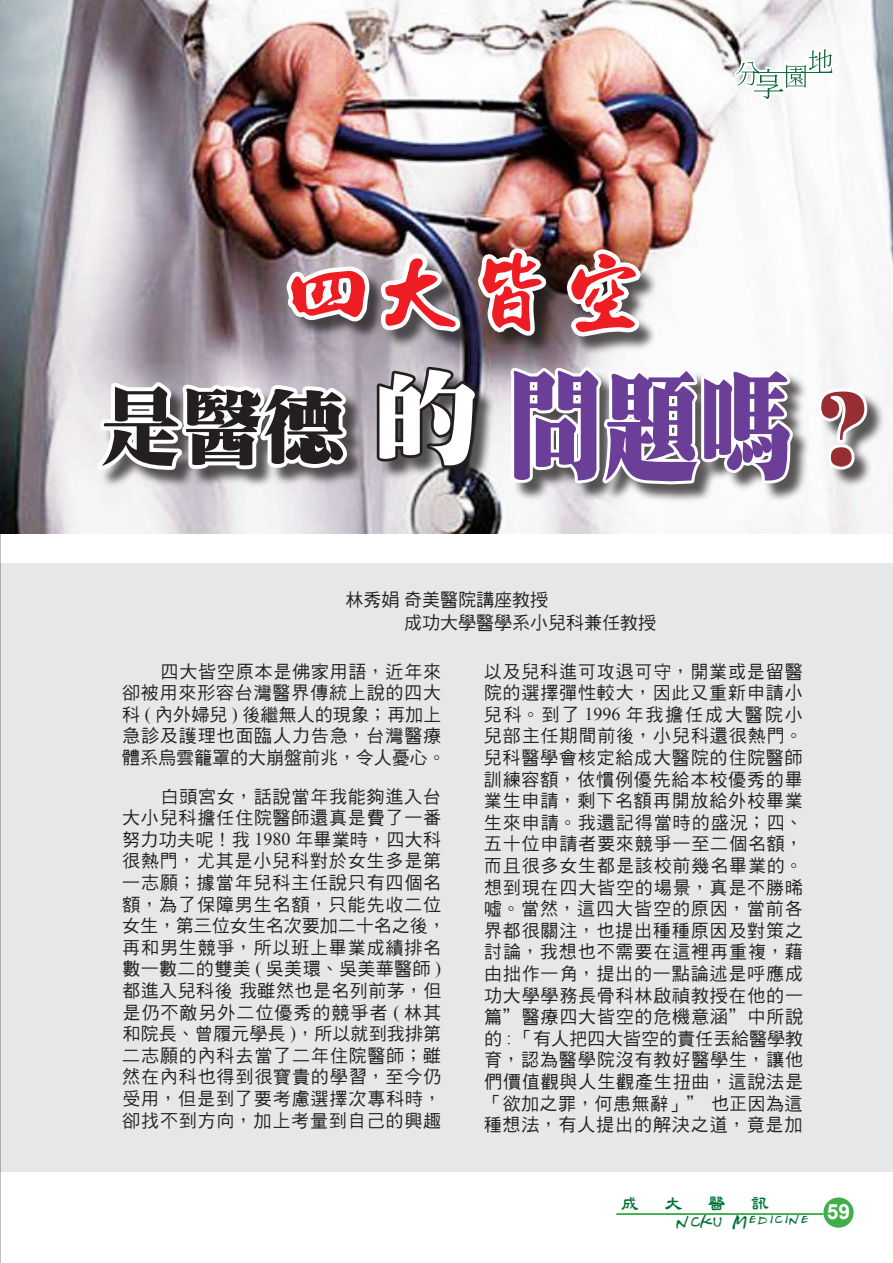
<style>
.page{position:relative;width:893px;height:1263px;background:#fff}
.page>*{position:absolute;margin:0;border:0;box-sizing:border-box;transform-origin:0 0}
.t1{font:92.25px "ID Dragon Xing";color:#ee1d23}
.t2{font:81.75px "ID Ming Ultra";color:#231f20}
.t3{font:700 21px "Arial";color:#fff}
.t4{font:18px/21.6px "DF Hei W5 WIN BF";letter-spacing:.045em;color:#231f20}
.t5{font:18px/23px "DF Hei W5 WIN BF";color:#231f20}
.t6{font:700 18px "ID Li";color:#007236}
.t7{font:13.5px "Friends";color:#007236}
.s1{font-size:101.1px;color:#fff}
.s2{font-size:118.8px;color:#6b3e98}
.s3{font-size:118.8px;color:#962e33}
.s4{font-family:"Times New Roman"}
</style>
<div class="page">
<div style="left:0;top:563px;width:893px;height:609px;background:#e6e7e9"></div>
<svg style="left:0;top:534px;width:1px;height:729px"></svg>
<img style="left:0;top:0;width:893px;height:534px">
<div style="left:289px;top:251px;width:370px;height:104px;background:#231f20;opacity:.75"></div>
<svg style="left:279px;top:250px;width:188px;height:86px"></svg>
<img style="left:476px;top:242px;width:71px;height:99px">
<svg style="left:565px;top:243px;width:81px;height:100px"></svg>
<div style="left:513px;top:370px;width:373px;height:132px;background:#231f20;opacity:.75"></div>
<svg style="left:508px;top:362px;width:288px;height:153px"></svg>
<svg style="left:819px;top:385px;width:51px;height:89px"></svg>
<div style="left:379px;top:370px;width:117px;height:117px;background:#231f20;opacity:.75"></div>
<svg style="left:34px;top:363px;width:444px;height:166px"></svg>
<svg style="left:734px;top:47px;width:101px;height:55px"></svg>
<div style="left:0;top:1191px;width:16px;height:46px;background:#fff"></div>
<div style="left:823px;top:1197px;width:31px;height:31px;background:#40ae49;border-radius:50%"></div>
<div style="left:0;top:1242px;width:13px;height:6px;background:#fff"></div>
<svg style="left:616px;top:1214px;width:207px;height:1px"></svg>
<h1 class="t1" style="left:282px;top:245px;width:370px">四大皆空</h1>
<h2 class="t2" style="left:100px;top:385px;width:769px">是醫德<span class="s1">的</span> <span class="s2">問題嗎</span> <span class="s3">?</span></h2>
<p class="t5" style="left:404px;top:588px;width:253px;text-indent:-58px">林秀娟奇美醫院講座教授<br>成功大學醫學系小兒科兼任教授</p>
<p class="t4" style="left:484px;top:660px;width:321px;text-align:justify">以及兒科進可攻退可守，開業或是留醫院的選擇彈性較大，因此又重新申請小兒科。到了 <span class="s4">1996</span> 年我擔任成大醫院小兒部主任期間前後，小兒科還很熱門。兒科醫學會核定給成大醫院的住院醫師訓練容額，依慣例優先給本校優秀的畢業生申請，剩下名額再開放給外校畢業生來申請。我還記得當時的盛況；四、五十位申請者要來競爭一至二個名額，而且很多女生都是該校前幾名畢業的。想到現在四大皆空的場景，真是不勝晞噓。當然，這四大皆空的原因，當前各界都很關注，也提出種種原因及對策之討論，我想也不需要在這裡再重複，藉由拙作一角，提出的一點論述是呼應成功大學學務長骨科林啟禎教授在他的一篇＂醫療四大皆空的危機意涵＂中所說的 <span class="s4">:</span> 「有人把四大皆空的責任丟給醫學教育，認為醫學院沒有教好醫學生，讓他們價值觀與人生觀產生扭曲，這說法是「欲加之罪，何患無辭」＂也正因為這種想法，有人提出的解決之道，竟是加</p>
<p class="t4" style="left:122px;top:660px;width:325px;text-indent:38px">四大皆空原本是佛家用語，近年來卻被用來形容台灣醫界傳統上說的四大科 <span class="s4">(</span> 內外婦兒 <span class="s4">)</span> 後繼無人的現象；再加上急診及護理也面臨人力告急，台灣醫療體系烏雲籠罩的大崩盤前兆，令人憂心。</p>
<p class="t4" style="left:122px;top:785px;width:325px;text-indent:38px">白頭宮女，話說當年我能夠進入台大小兒科擔任住院醫師還真是費了一番努力功夫呢！我 <span class="s4">1980</span> 年畢業時，四大科很熱門，尤其是小兒科對於女生多是第一志願；據當年兒科主任說只有四個名額，為了保障男生名額，只能先收二位女生，第三位女生名次要加二十名之後，再和男生競爭，所以班上畢業成績排名數一數二的雙美 <span class="s4">(</span> 吳美環、吳美華醫師 <span class="s4">)</span>都進入兒科後我雖然也是名列前茅，但是仍不敵另外二位優秀的競爭者 <span class="s4">(</span> 林其和院長、曾履元學長 <span class="s4">)</span>，所以就到我排第二志願的內科去當了二年住院醫師；雖然在內科也得到很寶貴的學習，至今仍受用，但是到了要考慮選擇次專科時，卻找不到方向，加上考量到自己的興趣</p>
<p class="t6" style="left:621px;top:1195px;width:19px">成</p>
<p class="t6" style="left:664px;top:1195px;width:19px">大</p>
<p class="t6" style="left:708px;top:1195px;width:19px">醫</p>
<p class="t6" style="left:751px;top:1195px;width:19px">訊</p>
<p class="t7" style="left:676px;top:1217px;width:135px">NCKU Medicine</p>
<p class="t3" style="left:827px;top:1198px;width:25px">59</p>
</div>
